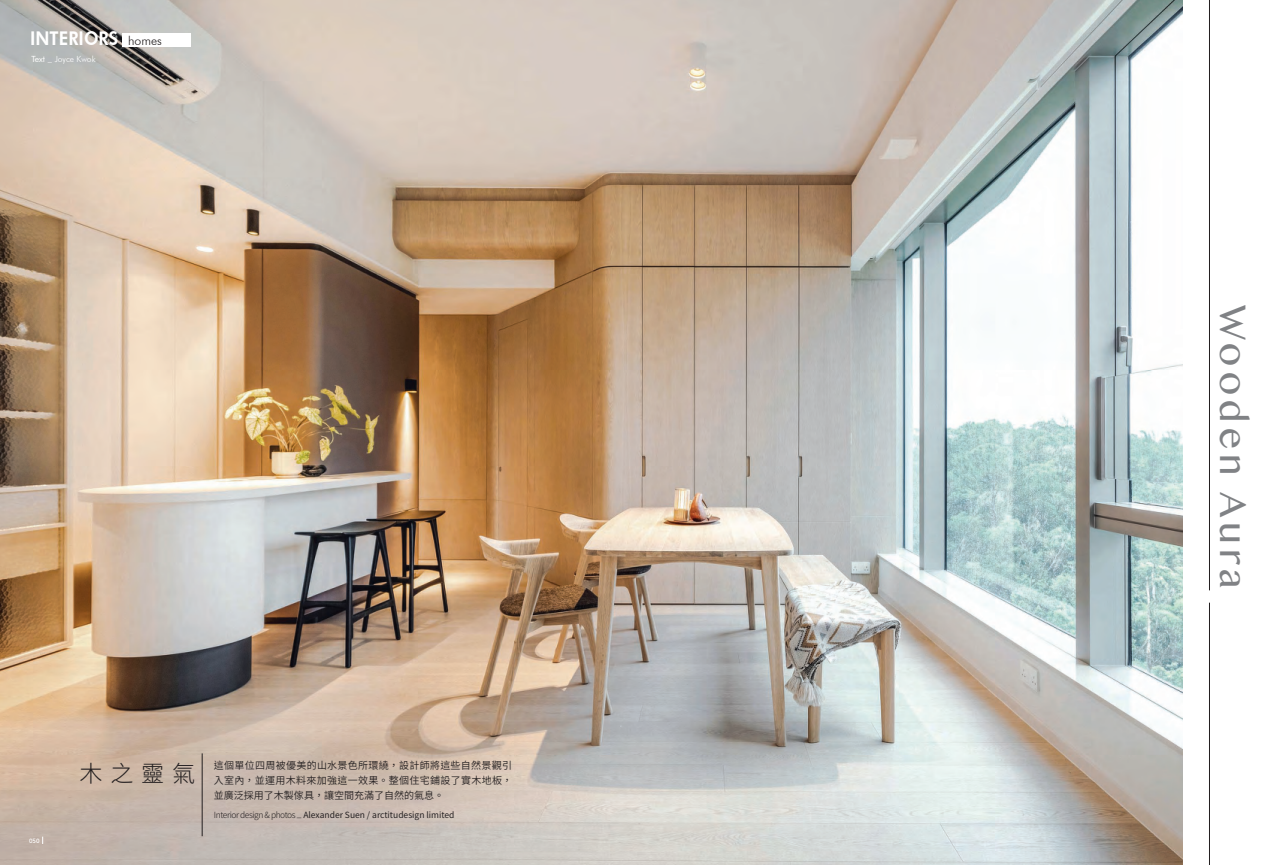
<style>
.page{position:relative;width:1276px;height:865px;background:#fff}
.page>*{position:absolute;margin:0;border:0;box-sizing:border-box;transform-origin:0 0}
.t1{font:39.2px "Oriya MN";letter-spacing:.09em;color:#808285}
.t2{font:300 23.1px "Noto Sans CJ Ktc";color:#231f20}
.t3{font:800 18.9px "Futura BT";color:#fff;scale:.89 1}
.t4{font:600 10px/15px "Noto Sans CJ Ktc";letter-spacing:.03em;color:#231f20;text-align:justify}
.t5{font:8.5px "Noto Sans CJ Ktc";color:#231f20}
.t6{font:300 8.5px "Futura BT";color:#fff}
.t7{font:6.5px "Frutiger";color:#fff}
.s1{font-weight:300;font-size:12.3px;color:#231f20}
.s2{font-weight:400}
.s3{font-weight:300}
</style>
<div class="page">
<img style="left:0;top:0;width:1182px;height:865px">
<div style="left:122px;top:33px;width:69px;height:13px;background:#fff"></div>
<hr style="left:202px;top:753px;width:1px;height:83px;background:#231f20">
<hr style="left:1209px;top:0;width:1px;height:590px;background:#231f20">
<hr style="left:1209px;top:602px;width:1px;height:263px;background:#231f20">
<h3 class="t3" style="left:30px;top:26px;width:149px">INTERIORS <span class="s1">homes</span></h3>
<p class="t6" style="left:32px;top:53px;width:66px"><span class="s2">Text</span> _ Joyce Kwok</p>
<p class="t7" style="left:29px;top:836px;width:12px">050</p>
<h2 class="t2" style="left:79px;top:760px;width:117px">木之靈氣</h2>
<p class="t4" style="left:214px;top:758px;width:300px">這個單位四周被優美的山水景色所環繞，設計師將這些自然景觀引入室內，並運用木料來加強這一效果。整個住宅鋪設了實木地板，並廣泛採用了木製傢具，讓空間充滿了自然的氣息。</p>
<p class="t5" style="left:214px;top:810px;width:242px"><span class="s3">Interior design &amp; photos _</span> Alexander Suen / arctitudesign limited</p>
<h1 class="t1" style="left:1254px;top:305px;width:285px;rotate:90deg">Wooden Aura</h1>
</div>
